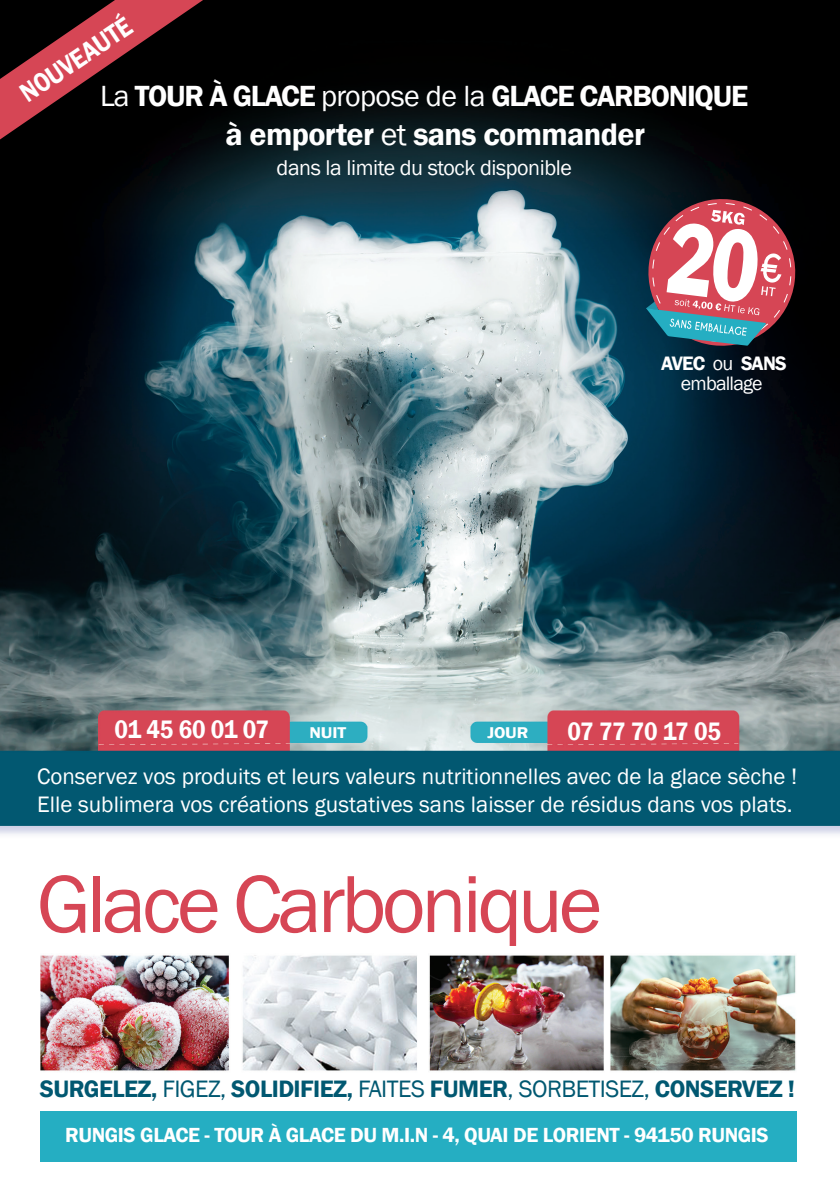
<style>
.page{position:relative;width:840px;height:1191px;background:#fff}
.page>*{position:absolute;margin:0;border:0;box-sizing:border-box;transform-origin:0 0}
.t1{font:83.8px "Franklin Gothic";letter-spacing:-.05em;color:#d64655}
.t2{font:600 32px "Franklin Gothic";letter-spacing:-.02em;color:#fff}
.t3{font:600 30px "Franklin Gothic";letter-spacing:-.04em;color:#fff}
.t4{font:600 27.4px "Franklin Gothic";color:#fff;scale:.89 1}
.t5{font:600 26px "Franklin Gothic";letter-spacing:-.025em;color:#fff;scale:.89 1}
.t6{font:600 24.4px "Franklin Gothic";letter-spacing:-.02em;color:#015871}
.t7{font:23px "Franklin Gothic";color:#fff}
.t8{font:22px "Franklin Gothic";letter-spacing:-.02em;color:#fff}
.t9{font:600 21px "Franklin Gothic";letter-spacing:-.02em;color:#fff}
.t10{font:600 20px "Franklin Gothic";letter-spacing:-.04em;color:#fff}
.t11{font:20px "Franklin Gothic";letter-spacing:-.04em;color:#fff}
.t12{font:600 16px "Franklin Gothic";letter-spacing:-.01em;color:#fff;scale:1.11 1}
.s1{font-weight:400}
</style>
<div class="page">
<img style="left:0;top:0;width:839px;height:1162px">
<div style="left:40px;top:1110px;width:756px;height:51px;background:#25aec2"></div>
<svg style="left:0;top:0;width:203px;height:139px;background:#4a181d"></svg>
<svg style="left:643px;top:195px;width:156px;height:155px"></svg>
<p class="t4" style="left:13px;top:81px;width:146px;rotate:-34deg">NOUVEAUTÉ</p>
<p class="t3" style="left:100px;top:78px;width:649px"><span class="s1">La</span> TOUR À GLACE <span class="s1">propose de la</span> GLACE CARBONIQUE</p>
<p class="t2" style="left:225px;top:114px;width:421px">à emporter <span class="s1">et</span> sans commander</p>
<p class="t8" style="left:276px;top:154px;width:296px">dans la limite du stock disponible</p>
<p class="t5" style="left:115px;top:714px;width:175px">01 45 60 01 07</p>
<p class="t12" style="left:309px;top:722px;width:34px">NUIT</p>
<p class="t10" style="left:660px;top:351px;width:127px">AVEC <span class="s1">ou</span> SANS</p>
<p class="t11" style="left:680px;top:371px;width:83px">emballage</p>
<p class="t12" style="left:487px;top:722px;width:38px">JOUR</p>
<p class="t5" style="left:567px;top:715px;width:174px">07 77 70 17 05</p>
<p class="t7" style="left:37px;top:762px;width:761px">Conservez vos produits et leurs valeurs nutritionnelles avec de la glace sèche !</p>
<p class="t7" style="left:37px;top:790px;width:756px">Elle sublimera vos créations gustatives sans laisser de résidus dans vos plats.</p>
<p class="t1" style="left:37px;top:852px;width:566px">Glace Carbonique</p>
<p class="t6" style="left:40px;top:1074px;width:756px">SURGELEZ, <span class="s1">FIGEZ,</span> SOLIDIFIEZ, <span class="s1">FAITES</span> FUMER<span class="s1">, SORBETISEZ,</span> CONSERVEZ !</p>
<p class="t9" style="left:65px;top:1121px;width:704px">RUNGIS GLACE - TOUR À GLACE DU M N.I. - 4, QUAI DE LORIENT - 94150 RUNGIS</p>
</div>
